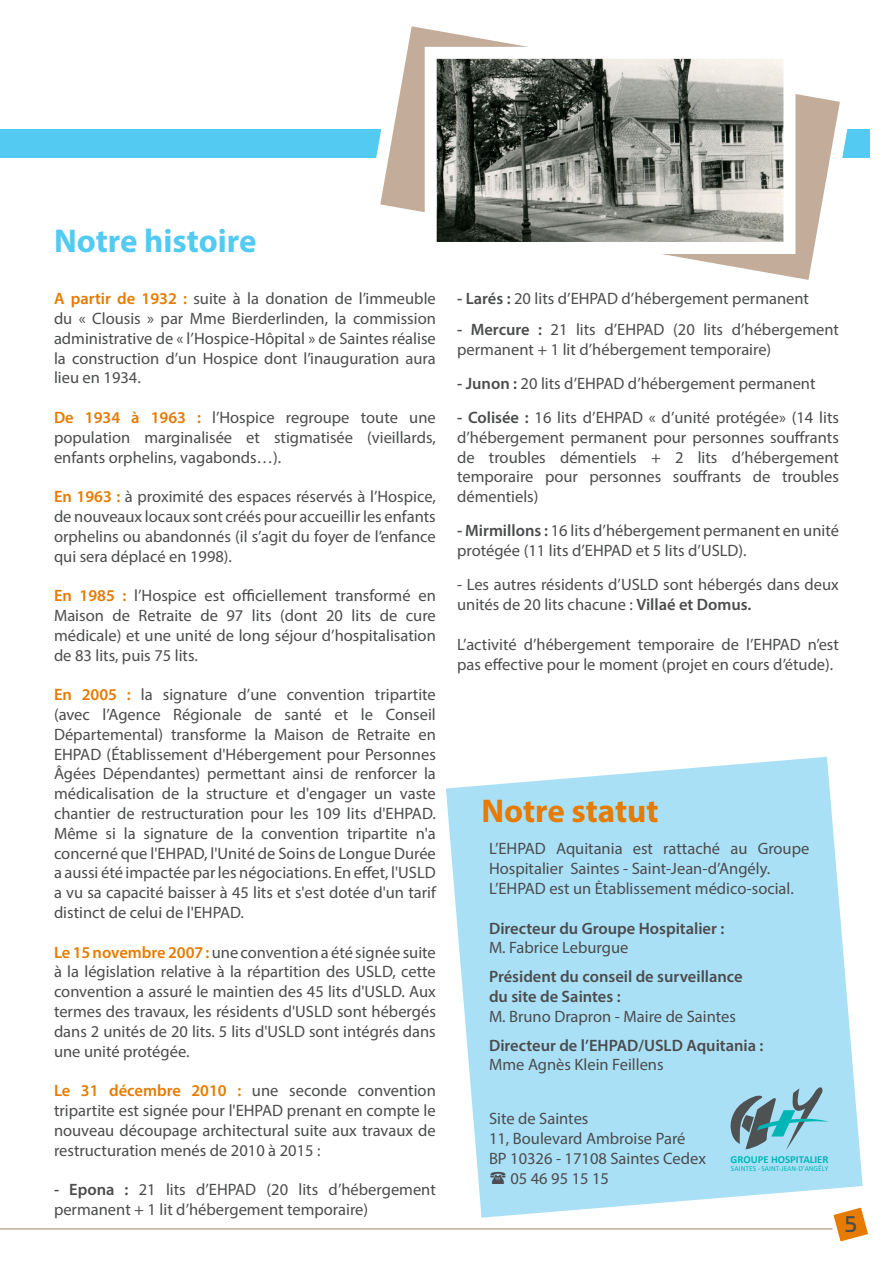
<style>
.page{position:relative;width:893px;height:1263px;background:#fff}
.page>*{position:absolute;margin:0;border:0;box-sizing:border-box;transform-origin:0 0}
.t1{font:700 33px "Myriad Pro";color:#52caf2}
.t2{font:700 33px "Myriad Pro";color:#e57b00}
.t3{font:22.5px "Bimini Normal";color:#4b4c4d}
.t4{font:16.5px/19.8px "Myriad Pro";color:#4b4c4d;text-align:justify}
.t5{font:600 16.5px "Myriad Pro";color:#4b4c4d}
.t6{font:700 10.8px "Calibri";color:#00b6b5}
.t7{font:7.65px "Calibri";color:#00b6b5}
.s1{font-weight:600;color:#e57b00}
.s2{font-weight:600}
</style>
<div class="page">
<svg style="left:446px;top:756px;width:417px;height:462px;background:#b6e4f7"></svg>
<div style="left:0;top:129px;width:870px;height:28px;background:#52caf2"></div>
<hr style="left:1px;top:1228px;width:850px;height:2px;background:#c3ad9a">
<svg style="left:825px;top:1199px;width:43px;height:43px"></svg>
<svg style="left:359px;top:26px;width:502px;height:254px"></svg>
<img style="left:438px;top:60px;width:344px;height:181px">
<div style="left:425px;top:47px;width:370px;height:207px;border:12px solid #fff"></div>
<svg style="left:729px;top:1086px;width:100px;height:64px;background:#84b6c5"></svg>
<svg style="left:490px;top:1171px;width:15px;height:13px"></svg>
<p class="t1" style="left:54px;top:219px;width:204px">Notre histoire</p>
<p class="t4" style="left:54px;top:288px;width:383px"><span class="s1">A partir de 1932 :</span> suite à la donation de l’immeuble du « Clousis » par Mme Bierderlinden, la commission administrative de « l’Hospice-Hôpital » de Saintes réalise la construction d’un Hospice dont l’inauguration aura lieu en 1934.</p>
<p class="t4" style="left:54px;top:407px;width:383px"><span class="s1">De 1934 à 1963 :</span> l’Hospice regroupe toute une population marginalisée et stigmatisée (vieillards, enfants orphelins, vagabonds…).</p>
<p class="t4" style="left:54px;top:486px;width:383px"><span class="s1">En 1963 :</span> à proximité des espaces réservés à l’Hospice, de nouveaux locaux sont créés pour accueillir les enfants orphelins ou abandonnés (il s’agit du foyer de l’enfance qui sera déplacé en 1998).</p>
<p class="t4" style="left:54px;top:585px;width:383px"><span class="s1">En 1985 :</span> l’Hospice est officiellement transformé en Maison de Retraite de 97 lits (dont 20 lits de cure médicale) et une unité de long séjour d’hospitalisation de 83 lits, puis 75 lits.</p>
<p class="t4" style="left:54px;top:684px;width:383px"><span class="s1">En 2005 :</span> la signature d’une convention tripartite (avec l’Agence Régionale de santé et le Conseil Départemental) transforme la Maison de Retraite en EHPAD (Établissement d'Hébergement pour Personnes Âgées Dépendantes) permettant ainsi de renforcer la médicalisation de la structure et d'engager un vaste chantier de restructuration pour les 109 lits d'EHPAD.<br>Même si la signature de la convention tripartite n'a concerné que l'EHPAD, l'Unité de Soins de Longue Durée a aussi été impactée par les négociations. En effet, l'USLD a vu sa capacité baisser à 45 lits et s'est dotée d'un tarif distinct de celui de l'EHPAD.</p>
<p class="t4" style="left:54px;top:942px;width:383px"><span class="s1">Le 15 novembre 2007 :</span> une convention a été signée suite à la législation relative à la répartition des USLD, cette convention a assuré le maintien des 45 lits d'USLD. Aux termes des travaux, les résidents d'USLD sont hébergés dans 2 unités de 20 lits. 5 lits d'USLD sont intégrés dans une unité protégée.</p>
<p class="t4" style="left:54px;top:1080px;width:383px"><span class="s1">Le 31 décembre 2010 :</span> une seconde convention tripartite est signée pour l'EHPAD prenant en compte le nouveau découpage architectural suite aux travaux de restructuration menés de 2010 à 2015 :</p>
<p class="t4" style="left:54px;top:1179px;width:383px"><span class="s2">- Epona :</span> 21 lits d’EHPAD (20 lits d’hébergement permanent + 1 lit d’hébergement temporaire)</p>
<p class="t4" style="left:457px;top:288px;width:353px"><span class="s2">- Larés :</span> 20 lits d’EHPAD d’hébergement permanent</p>
<p class="t4" style="left:457px;top:319px;width:383px"><span class="s2">- Mercure :</span> 21 lits d’EHPAD (20 lits d’hébergement permanent + 1 lit d’hébergement temporaire)</p>
<p class="t4" style="left:457px;top:373px;width:360px"><span class="s2">- Junon :</span> 20 lits d’EHPAD d’hébergement permanent</p>
<p class="t4" style="left:457px;top:407px;width:383px"><span class="s2">- Colisée :</span> 16 lits d’EHPAD « d’unité protégée» (14 lits d’hébergement permanent pour personnes souffrants de troubles démentiels + 2 lits d’hébergement temporaire pour personnes souffrants de troubles démentiels)</p>
<p class="t4" style="left:457px;top:521px;width:383px"><span class="s2">- Mirmillons :</span> 16 lits d’hébergement permanent en unité protégée (11 lits d’EHPAD et 5 lits d’USLD).</p>
<p class="t4" style="left:457px;top:575px;width:383px">- Les autres résidents d’USLD sont hébergés dans deux unités de 20 lits chacune : <span class="s2">Villaé et Domus.</span></p>
<p class="t4" style="left:457px;top:634px;width:383px">L’activité d’hébergement temporaire de l’EHPAD n’est pas effective pour le moment (projet en cours d’étude).</p>
<p class="t2" style="left:481px;top:790px;width:179px">Notre statut</p>
<p class="t4" style="left:489px;top:839px;width:322px">L’EHPAD Aquitania est rattaché au Groupe<br>Hospitalier Saintes - Saint-Jean-d’Angély.</p>
<p class="t4" style="left:489px;top:878px;width:306px">L’EHPAD est un Ėtablissement médico-social.</p>
<p class="t5" style="left:489px;top:917px;width:237px">Directeur du Groupe Hospitalier :</p>
<p class="t4" style="left:489px;top:938px;width:141px">M. Fabrice Leburgue</p>
<p class="t5" style="left:489px;top:966px;width:255px">Président du conseil de surveillance</p>
<p class="t5" style="left:489px;top:986px;width:133px">du site de Saintes :</p>
<p class="t4" style="left:489px;top:1006px;width:248px">M. Bruno Drapron - Maire de Saintes</p>
<p class="t5" style="left:489px;top:1034px;width:276px">Directeur de l’EHPAD/USLD Aquitania :</p>
<p class="t4" style="left:489px;top:1055px;width:176px">Mme Agnès Klein Feillens</p>
<p class="t4" style="left:489px;top:1109px;width:101px">Site de Saintes</p>
<p class="t4" style="left:489px;top:1128px;width:198px">11, Boulevard Ambroise Paré</p>
<p class="t4" style="left:489px;top:1148px;width:218px">BP 10326 - 17108 Saintes Cedex</p>
<p class="t4" style="left:510px;top:1168px;width:100px">05 46 95 15 15</p>
<p class="t6" style="left:730px;top:1151px;width:100px">GROUPE HOSPITALIER</p>
<p class="t7" style="left:731px;top:1163px;width:99px">SAINTES - SAINT-JEAN-D’ANGÉLY</p>
<p class="t3" style="left:844px;top:1211px;width:14px">5</p>
</div>
